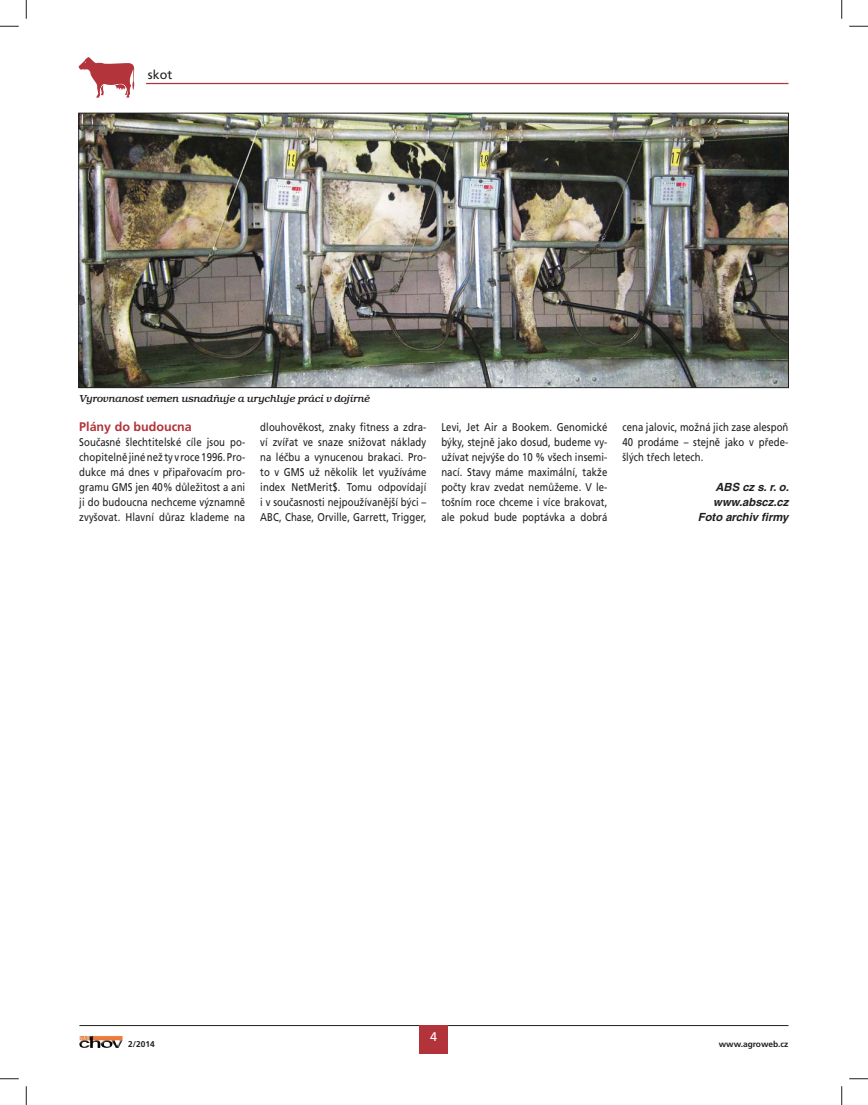
<style>
.page{position:relative;width:868px;height:1105px;background:#fff}
.page>*{position:absolute;margin:0;border:0;box-sizing:border-box;transform-origin:0 0}
.t1{font:700 12.5px "Frutiger CE";color:#b2333a}
.t2{font:12.5px "Frutiger CE";color:#231f20}
.t3{font:12.5px "Frutiger CE";color:#fff}
.t4{font:11.25px/15px "Frutiger CE";letter-spacing:.01em;color:#231f20;text-align:justify;scale:.85 1}
.t5{font:italic 700 11.25px/15px "Helvetica CE";color:#231f20;text-align:right}
.t6{font:italic 500 10.38px "Bookman Itc TEE";color:#231f20}
.t7{font:700 8.38px "Frutiger CE";color:#231f20}
</style>
<div class="page">
<img style="left:79px;top:57px;width:55px;height:41px">
<hr style="left:146px;top:83px;width:642px;height:1px;background:#b2333a">
<hr style="left:79px;top:1025px;width:709px;height:1px;background:#231f20">
<img style="left:85px;top:1036px;width:37px;height:6px">
<div style="left:419px;top:1025px;width:28px;height:29px;background:#b2333a"></div>
<img style="left:81px;top:115px;width:705px;height:271px">
<div style="left:79px;top:113px;width:709px;height:275px;border:1px solid #231f20"></div>
<svg style="left:0;top:25px;width:19px;height:2px"></svg>
<svg style="left:849px;top:25px;width:18px;height:2px"></svg>
<svg style="left:0;top:1078px;width:19px;height:1px"></svg>
<svg style="left:849px;top:1078px;width:18px;height:1px"></svg>
<svg style="left:25px;top:0;width:2px;height:19px"></svg>
<svg style="left:25px;top:1086px;width:2px;height:19px"></svg>
<svg style="left:841px;top:0;width:1px;height:19px"></svg>
<svg style="left:841px;top:1086px;width:1px;height:19px"></svg>
<p class="t2" style="left:148px;top:68px;width:26px">skot</p>
<p class="t6" style="left:79px;top:394px;width:292px">Vyrovnanost vemen usnadňuje a urychluje práci v dojírně</p>
<p class="t1" style="left:79px;top:421px;width:114px">Plány do budoucna</p>
<p class="t4" style="left:79px;top:435px;width:197px">Současné šlechtitelské cíle jsou po&shy;chopitelně jiné než ty v roce 1996. Pro&shy;dukce má dnes v připařovacím pro&shy;gramu GMS jen 40% důležitost a ani ji do budoucna nechceme významně zvyšovat. Hlavní důraz klademe na</p>
<p class="t4" style="left:260px;top:420px;width:197px">dlouhověkost, znaky fitness a zdra&shy;ví zvířat ve snaze snižovat náklady na léčbu a vynucenou brakaci. Pro&shy;to v GMS už několik let využíváme index NetMerit$. Tomu odpovídají i v současnosti nejpoužívanější býci – ABC, Chase, Orville, Garrett, Trigger,</p>
<p class="t4" style="left:441px;top:420px;width:197px">Levi, Jet Air a Bookem. Genomické býky, stejně jako dosud, budeme vy&shy;užívat nejvýše do 10 % všech insemi&shy;nací. Stavy máme maximální, takže počty krav zvedat nemůžeme. V le&shy;tošním roce chceme i více brakovat, ale pokud bude poptávka a dobrá</p>
<p class="t4" style="left:622px;top:420px;width:197px">cena jalovic, možná jich zase alespoň 40 prodáme – stejně jako v přede&shy;šlých třech letech.</p>
<p class="t5" style="left:697px;top:481px;width:93px">ABS cz s. r. o. www.abscz.cz<br>Foto archiv firmy</p>
<p class="t3" style="left:430px;top:1031px;width:8px">4</p>
<p class="t7" style="left:128px;top:1040px;width:28px">2/2014</p>
<p class="t7" style="left:718px;top:1040px;width:71px">www.agroweb.cz</p>
</div>
